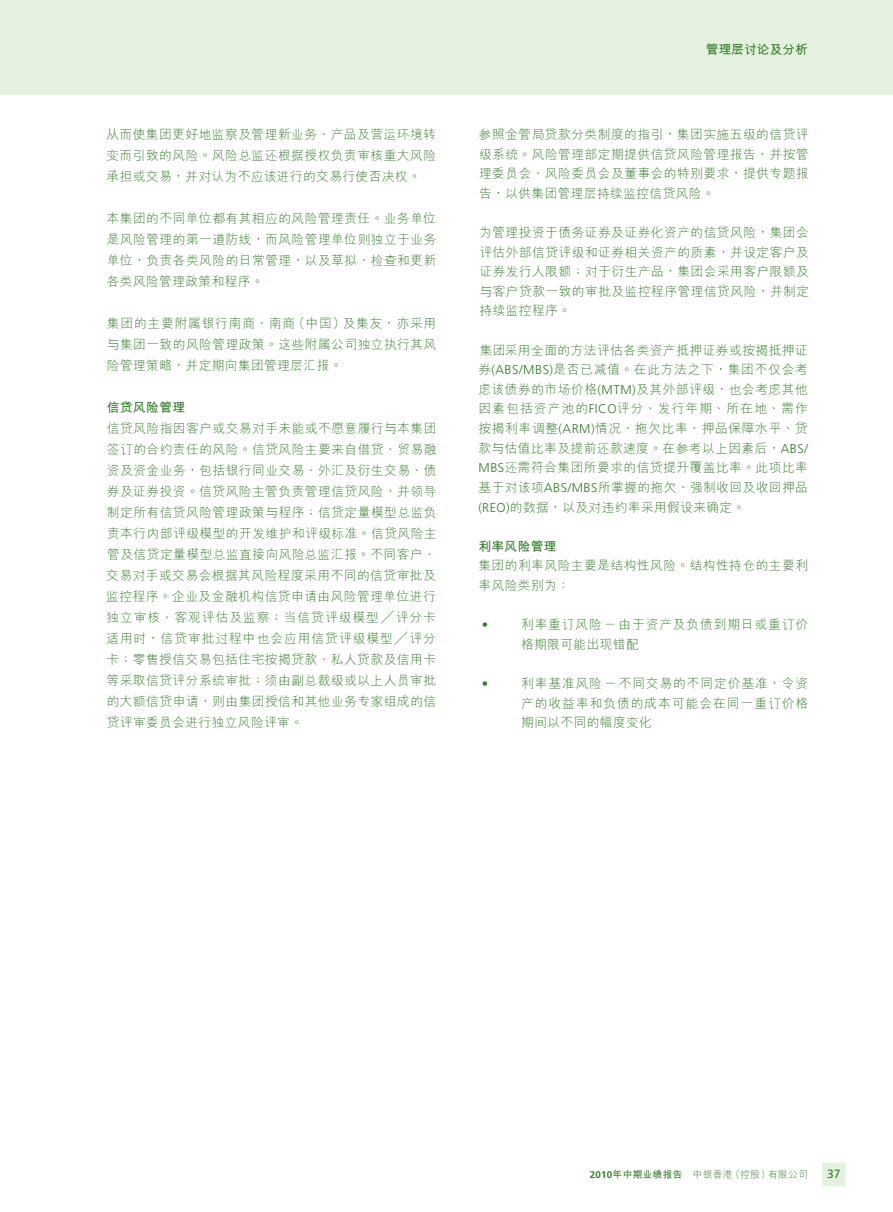
<style>
.page{position:relative;width:893px;height:1212px;background:#fff}
.page>*{position:absolute;margin:0;border:0;box-sizing:border-box;transform-origin:0 0}
.t1{font:300 12.75px/21px "M Hei HKS";letter-spacing:.035em;color:#357b2b;text-align:justify}
.t2{font:300 12.75px/19.6px "M Hei HKS";letter-spacing:.065em;color:#357b2b}
.t3{font:700 12.75px "M Hei HKS";letter-spacing:.03em;color:#357b2b}
.t4{font:700 12.75px "M Hei HKS";color:#357b2b}
.t5{font:300 12.75px "Frutiger LT Std";color:#357b2b}
.t6{font:12px "Frutiger LT Std";color:#357b2b}
.t7{font:300 9.75px "M Hei HKS";letter-spacing:.03em;color:#357b2b}
.s1{font-family:"Frutiger LT Std"}
.s2{font-family:"Frutiger LT Std";font-weight:700}
.s3{font-weight:700}
</style>
<div class="page">
<div style="left:0;top:0;width:893px;height:94px;background:#e4f1de"></div>
<div style="left:821px;top:1162px;width:25px;height:25px;background:#e4f1de;border:2px solid #f0f7ed"></div>
<p class="t1" style="left:106px;top:123px;width:331px">從而使集團更好地監察及管理新業務、產品及營運環境轉變而引致的風險。風險總監還根據授權負責審核重大風險承擔或交易，並對認為不應該進行的交易行使否決權。</p>
<p class="t1" style="left:107px;top:207px;width:331px">本集團的不同單位都有其相應的風險管理責任。業務單位是風險管理的第一道防線，而風險管理單位則獨立於業務單位，負責各類風險的日常管理，以及草擬、檢查和更新各類風險管理政策和程序。</p>
<p class="t1" style="left:107px;top:312px;width:331px">集團的主要附屬銀行南商、南商（中國）及集友，亦採用與集團一致的風險管理政策。這些附屬公司獨立執行其風險管理策略，並定期向集團管理層匯報。</p>
<p class="t3" style="left:107px;top:398px;width:80px">信貸風險管理</p>
<p class="t1" style="left:106px;top:417px;width:332px">信貸風險指因客戶或交易對手未能或不願意履行與本集團簽訂的合約責任的風險。信貸風險主要來自借貸、貿易融資及資金業務，包括銀行同業交易、外匯及衍生交易、債券及證券投資。信貸風險主管負責管理信貸風險，並領導制定所有信貸風險管理政策與程序；信貸定量模型總監負責本行內部評級模型的開發維護和評級標準。信貸風險主管及信貸定量模型總監直接向風險總監匯報。不同客戶、交易對手或交易會根據其風險程度採用不同的信貸審批及監控程序。企業及金融機構信貸申請由風險管理單位進行獨立審核、客觀評估及監察；當信貸評級模型╱評分卡適用時，信貸審批過程中也會應用信貸評級模型╱評分卡；零售授信交易包括住宅按揭貸款、私人貸款及信用卡等採取信貸評分系統審批；須由副總裁級或以上人員審批的大額信貸申請，則由集團授信和其他業務專家組成的信貸評審委員會進行獨立風險評審。</p>
<p class="t4" style="left:706px;top:40px;width:104px">管理層討論及分析</p>
<p class="t1" style="left:479px;top:124px;width:331px;line-height:19.6px">參照金管局貸款分類制度的指引，集團實施五級的信貸評級系統。風險管理部定期提供信貸風險管理報告，並按管理委員會、風險委員會及董事會的特別要求，提供專題報告，以供集團管理層持續監控信貸風險。</p>
<p class="t1" style="left:479px;top:222px;width:331px;line-height:19.6px">為管理投資於債務證券及證券化資產的信貸風險，集團會評估外部信貸評級和證券相關資產的質素，並設定客戶及證券發行人限額；對於衍生產品，集團會採用客戶限額及與客戶貸款一致的審批及監控程序管理信貸風險，並制定持續監控程序。</p>
<p class="t1" style="left:478px;top:340px;width:331px;line-height:19.6px">集團採用全面的方法評估各類資產抵押證券或按揭抵押證券<span class="s1">(ABS/MBS)</span>是否已減值。在此方法之下，集團不僅會考慮該債券的市場價格<span class="s1">(MTM)</span>及其外部評級，也會考慮其他因素包括資產池的<span class="s1">FICO</span>評分、發行年期、所在地、需作按揭利率調整<span class="s1">(ARM)</span>情況、拖欠比率、押品保障水平、貸款與估值比率及提前還款速度。在參考以上因素後，<span class="s1">ABS/ MBS</span>還需符合集團所要求的信貸提升覆蓋比率。此項比率基於對該項<span class="s1">ABS/MBS</span>所掌握的拖欠、強制收回及收回押品<span class="s1">(REO)</span>的數據，以及對違約率採用假設來確定。</p>
<p class="t3" style="left:478px;top:537px;width:80px">利率風險管理</p>
<p class="t1" style="left:478px;top:555px;width:331px;line-height:19.6px">集團的利率風險主要是結構性風險。結構性持倉的主要利率風險類別為：</p>
<p class="t5" style="left:482px;top:617px;width:8px">•</p>
<p class="t2" style="left:521px;top:614px;width:289px">利率重訂風險－由於資產及負債到期日或重訂價格期限可能出現錯配</p>
<p class="t5" style="left:482px;top:676px;width:8px">•</p>
<p class="t1" style="left:521px;top:673px;width:289px;line-height:19.6px">利率基準風險－不同交易的不同定價基準，令資產的收益率和負債的成本可能會在同一重訂價格期間以不同的幅度變化</p>
<p class="t7" style="left:590px;top:1168px;width:220px"><span class="s2">2010</span><span class="s3">年中期業績報告</span> 中銀香港（控股）有限公司</p>
<p class="t6" style="left:827px;top:1167px;width:15px">37</p>
</div>
